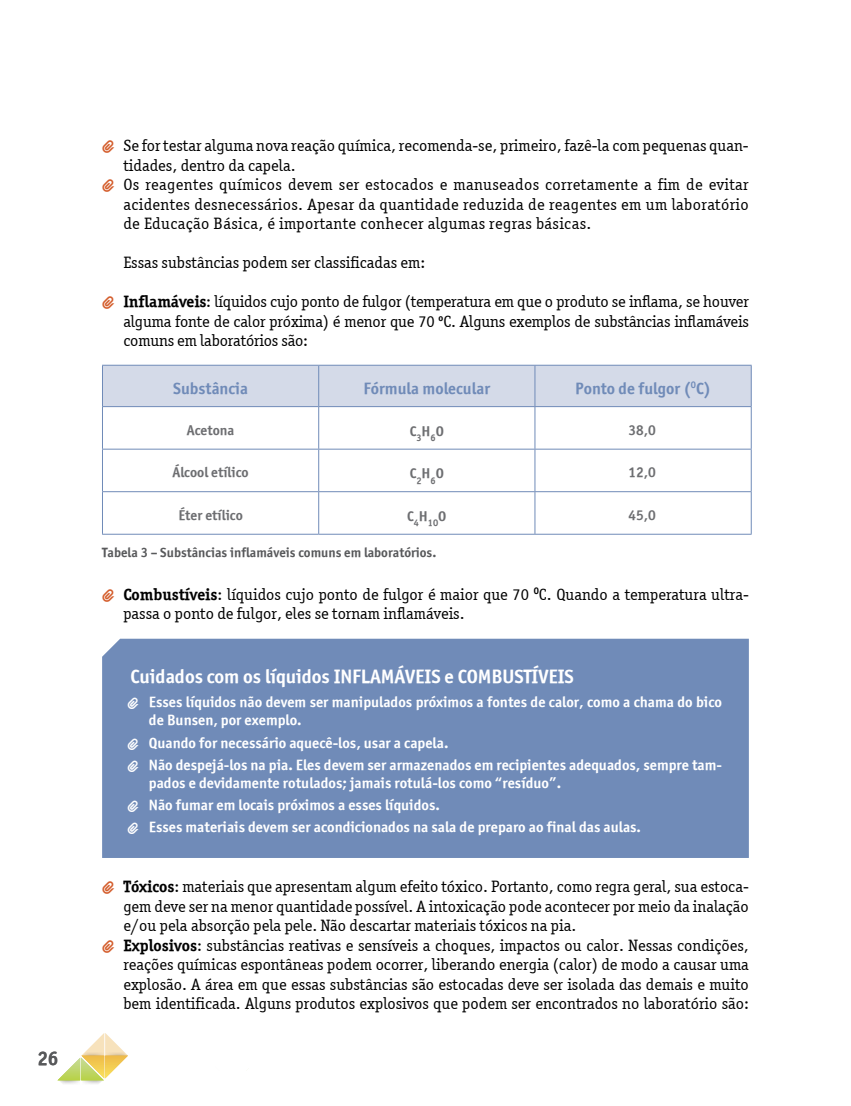
<style>
.page{position:relative;width:851px;height:1106px;background:#fff}
.page>*{position:absolute;margin:0;border:0;box-sizing:border-box;transform-origin:0 0}
.t1{font:19.5px "Officina Sans ITCTT Bold";letter-spacing:-.005em;color:#fff}
.t2{font:19.5px "Officina Sans ITCTT Bold";color:#58595b}
.t3{font:16.5px/19.5px "Officina Serif ITCTT Book";color:#000;text-align:justify}
.t4{font:16.5px "Officina Serif ITCTT Book";letter-spacing:.02em;color:#000}
.t5{font:16.5px "Officina Sans ITCTT Bold";color:#708bb8}
.t6{font:15px/22.2px "Officina Sans ITCTT Bold";color:#fff}
.t7{font:14.25px "Officina Sans ITCTT Bold";color:#6d6e71}
.t8{font:13.5px "Officina Sans ITCTT Bold";color:#58595b}
.s1{font-family:"Breezi Icon Set";color:#d45e2d}
.s2{font-family:"Officina Serif ITCTT Bold"}
.s3{font-family:"Breezi Icon Set"}
</style>
<div class="page">
<svg style="left:57px;top:1033px;width:71px;height:51px"></svg>
<div style="left:103px;top:366px;width:647px;height:40px;background:#d4dae8"></div>
<hr style="left:318px;top:365px;width:1px;height:41px;background:#708bb8">
<hr style="left:534px;top:365px;width:1px;height:41px;background:#708bb8">
<hr style="left:102px;top:406px;width:216px;height:1px;background:#708bb8">
<hr style="left:318px;top:406px;width:217px;height:1px;background:#708bb8">
<hr style="left:318px;top:407px;width:1px;height:42px;background:#708bb8">
<hr style="left:535px;top:406px;width:216px;height:1px;background:#708bb8">
<hr style="left:534px;top:407px;width:1px;height:42px;background:#708bb8">
<hr style="left:102px;top:449px;width:216px;height:1px;background:#708bb8">
<hr style="left:318px;top:449px;width:217px;height:1px;background:#708bb8">
<hr style="left:318px;top:449px;width:1px;height:42px;background:#708bb8">
<hr style="left:535px;top:449px;width:216px;height:1px;background:#708bb8">
<hr style="left:534px;top:449px;width:1px;height:42px;background:#708bb8">
<hr style="left:102px;top:491px;width:216px;height:1px;background:#708bb8">
<hr style="left:318px;top:491px;width:217px;height:1px;background:#708bb8">
<hr style="left:318px;top:492px;width:1px;height:42px;background:#708bb8">
<hr style="left:535px;top:491px;width:216px;height:1px;background:#708bb8">
<hr style="left:534px;top:492px;width:1px;height:42px;background:#708bb8">
<hr style="left:102px;top:365px;width:216px;height:1px;background:#708bb8">
<hr style="left:102px;top:365px;width:1px;height:41px;background:#708bb8">
<hr style="left:318px;top:365px;width:217px;height:1px;background:#708bb8">
<hr style="left:535px;top:365px;width:216px;height:1px;background:#708bb8">
<hr style="left:750px;top:365px;width:1px;height:41px;background:#708bb8">
<hr style="left:102px;top:407px;width:1px;height:42px;background:#708bb8">
<hr style="left:750px;top:407px;width:1px;height:42px;background:#708bb8">
<hr style="left:102px;top:449px;width:1px;height:42px;background:#708bb8">
<hr style="left:750px;top:449px;width:1px;height:42px;background:#708bb8">
<hr style="left:102px;top:492px;width:1px;height:42px;background:#708bb8">
<hr style="left:750px;top:492px;width:1px;height:42px;background:#708bb8">
<hr style="left:102px;top:534px;width:216px;height:1px;background:#708bb8">
<hr style="left:318px;top:534px;width:217px;height:1px;background:#708bb8">
<hr style="left:535px;top:534px;width:216px;height:1px;background:#708bb8">
<div style="left:102px;top:638px;width:646px;height:220px;background:#708bb8"></div>
<p class="t2" style="left:37px;top:1046px;width:22px">26</p>
<p class="t3" style="left:102px;top:136px;width:648px"><span class="s1">A</span> Se for testar alguma nova reação química, recomenda-se, primeiro, fazê-la com pequenas quan-</p>
<p class="t3" style="left:123px;top:155px;width:174px">tidades, dentro da capela.</p>
<p class="t4" style="left:102px;top:175px;width:648px"><span class="s1">A</span> Os reagentes químicos devem ser estocados e manuseados corretamente a fim de evitar</p>
<p class="t4" style="left:123px;top:194px;width:627px">acidentes desnecessários. Apesar da quantidade reduzida de reagentes em um laboratório</p>
<p class="t4" style="left:123px;top:214px;width:469px">de Educação Básica, é importante conhecer algumas regras básicas.</p>
<p class="t3" style="left:123px;top:253px;width:303px">Essas substâncias podem ser classificadas em:</p>
<p class="t3" style="left:123px;top:292px;width:627px;text-indent:-21px"><span class="s1">A</span> <span class="s2">Inflamáveis</span>: líquidos cujo ponto de fulgor (temperatura em que o produto se inflama, se houver alguma fonte de calor próxima) é menor que 70 <sup>o</sup>C. Alguns exemplos de substâncias inflamáveis comuns em laboratórios são:</p>
<p class="t5" style="left:173px;top:378px;width:76px">Substância</p>
<p class="t5" style="left:363px;top:378px;width:128px">Fórmula molecular</p>
<p class="t5" style="left:575px;top:378px;width:137px">Ponto de fulgor (<sup>0</sup>C)</p>
<p class="t7" style="left:187px;top:421px;width:49px">Acetona</p>
<p class="t7" style="left:409px;top:422px;width:36px">C<sub>3</sub>H<sub>6</sub>O</p>
<p class="t7" style="left:628px;top:421px;width:29px">38,0</p>
<p class="t7" style="left:172px;top:463px;width:78px">Álcool etílico</p>
<p class="t7" style="left:409px;top:464px;width:36px">C<sub>2</sub>H<sub>6</sub>O</p>
<p class="t7" style="left:628px;top:463px;width:29px">12,0</p>
<p class="t7" style="left:178px;top:506px;width:66px">Éter etílico</p>
<p class="t7" style="left:407px;top:507px;width:41px">C<sub>4</sub>H<sub>10</sub>O</p>
<p class="t7" style="left:628px;top:506px;width:29px">45,0</p>
<p class="t8" style="left:102px;top:544px;width:336px">Tabela 3 – Substâncias inflamáveis comuns em laboratórios.</p>
<p class="t3" style="left:123px;top:584px;width:627px;text-indent:-21px"><span class="s1">A</span> <span class="s2">Combustíveis</span>: líquidos cujo ponto de fulgor é maior que 70 <sup>0</sup>C. Quando a temperatura ultra&shy;passa o ponto de fulgor, eles se tornam inflamáveis.</p>
<p class="t1" style="left:131px;top:664px;width:285px">Cuidados com os líquidos IN FLAMÁVEIS</p>
<p class="t1" style="left:444px;top:664px;width:44px">e COMBUSTÍVEIS</p>
<p class="t6" style="left:149px;top:693px;width:574px;line-height:18px;text-indent:-21px"><span class="s3">A</span> Esses líquidos não devem ser manipulados próximos a fontes de calor, como a chama do bico de Bunsen, por exemplo.</p>
<p class="t6" style="left:128px;top:731px;width:596px"><span class="s3">A</span> Quando for necessário aquecê-los, usar a capela.<br><span class="s3">A</span> Não despejá-los na pia. Eles devem ser armazenados em recipientes adequados, sempre tam-</p>
<p class="t6" style="left:127px;top:771px;width:515px;text-indent:21px">pados e devidamente rotulados; jamais rotulá-los como “resíduo”.<br><span class="s3">A</span> Não fumar em locais próximos a esses líquidos.<br><span class="s3">A</span> Esses materiais devem ser acondicionados na sala de preparo ao final das aulas.</p>
<p class="t3" style="left:102px;top:877px;width:648px"><span class="s1">A</span> <span class="s2">Tóxicos</span>: materiais que apresentam algum efeito tóxico. Portanto, como regra geral, sua estoca-</p>
<p class="t3" style="left:123px;top:896px;width:627px">gem deve ser na menor quantidade possível. A intoxicação pode acontecer por meio da inalação</p>
<p class="t3" style="left:123px;top:916px;width:454px">e/ou pela absorção pela pele. Não descartar materiais tóxicos na pia.</p>
<p class="t3" style="left:102px;top:935px;width:648px"><span class="s1">A</span> <span class="s2">Explosivos</span>: substâncias reativas e sensíveis a choques, impactos ou calor. Nessas condições,</p>
<p class="t3" style="left:123px;top:955px;width:627px">reações químicas espontâneas podem ocorrer, liberando energia (calor) de modo a causar uma</p>
<p class="t3" style="left:123px;top:974px;width:626px">explosão. A área em que essas substâncias são estocadas deve ser isolada das demais e muito</p>
<p class="t3" style="left:123px;top:994px;width:627px">bem identificada. Alguns produtos explosivos que podem ser encontrados no laboratório são:</p>
</div>
